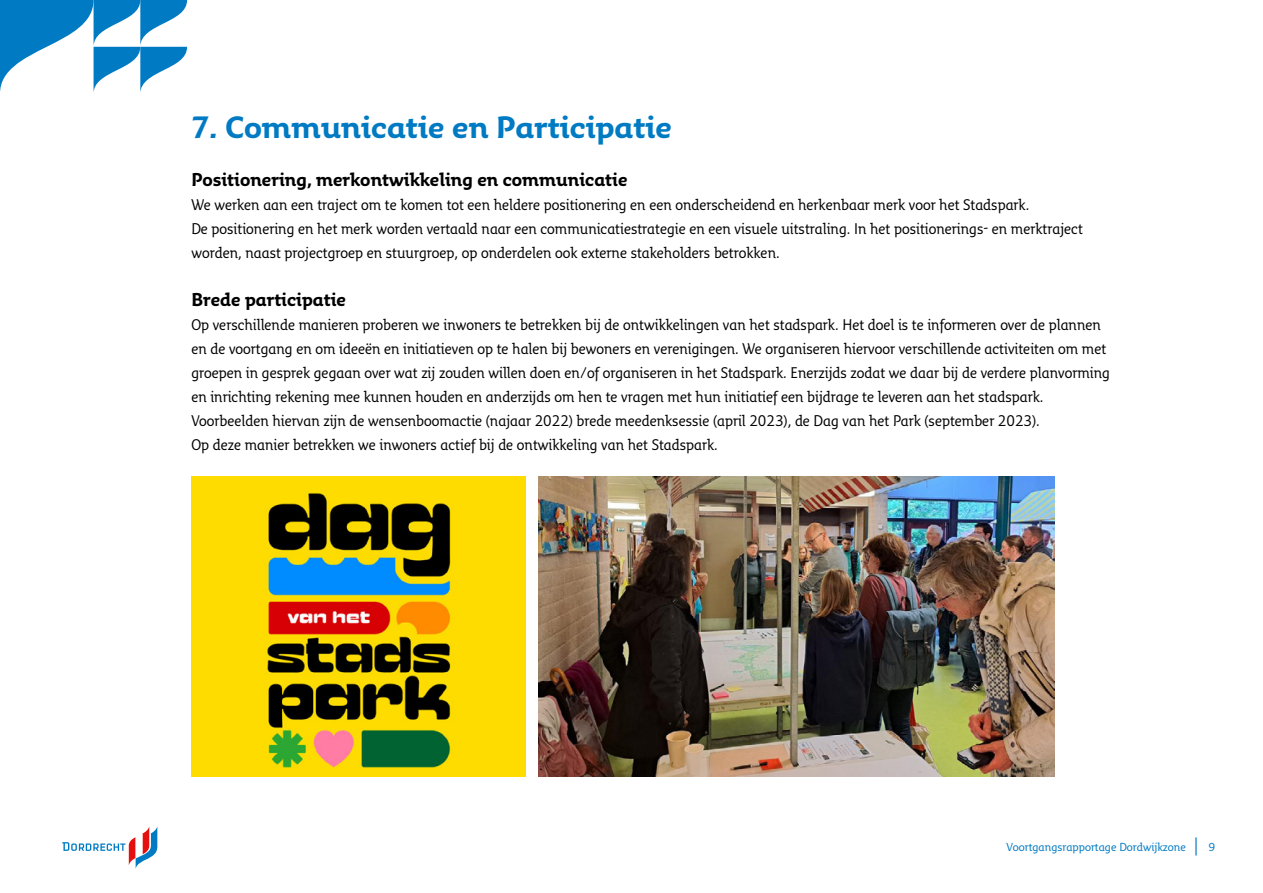
<style>
.page{position:relative;width:1263px;height:893px;background:#fff}
.page>*{position:absolute;margin:0;border:0;box-sizing:border-box;transform-origin:0 0}
.t1{font:700 30px "Fresco Inf Sans";color:#007ac2}
.t2{font:700 18px "Fresco Inf Sans";color:#000;scale:.96 1}
.t3{font:15px/24px "Fresco Inf Sans";color:#000;scale:.96 1}
.t4{font:11.25px "Fresco Inf Sans";color:#007ac2}
.s1{font-family:"Minion Pro";font-size:18px}
</style>
<div class="page">
<svg style="left:62px;top:827px;width:95px;height:41px"></svg>
<svg style="left:0;top:0;width:187px;height:93px"></svg>
<img style="left:191px;top:476px;width:335px;height:301px">
<img style="left:538px;top:476px;width:516px;height:301px">
<h1 class="t1" style="left:191px;top:108px;width:482px">7. Communicatie en Participatie</h1>
<p class="t2" style="left:191px;top:168px;width:456px">Positionering, merkontwikkeling en communicatie</p>
<p class="t3" style="left:191px;top:192px;width:930px">We werken aan een traject om te komen tot een heldere positionering en een onderscheidend en herkenbaar merk voor het Stadspark.<br>De positionering en het merk worden vertaald naar een communicatiestrategie en een visuele uitstraling. In het positionerings- en merktraject worden, naast projectgroep en stuurgroep, op onderdelen ook externe stakeholders betrokken.</p>
<p class="t2" style="left:191px;top:288px;width:163px">Brede participatie</p>
<p class="t3" style="left:191px;top:312px;width:958px">Op verschillende manieren proberen we inwoners te betrekken bij de ontwikkelingen van het stadspark. Het doel is te informeren over de plannen en de voortgang en om ideeën en initiatieven op te halen bij bewoners en verenigingen. We organiseren hiervoor verschillende activiteiten om met groepen in gesprek gegaan over wat zij zouden willen doen en/of organiseren in het Stadspark. Enerzijds zodat we daar bij de verdere planvorming en inrichting rekening mee kunnen houden en anderzijds om hen te vragen met hun initiatief een bijdrage te leveren aan het stadspark.<br>Voorbeelden hiervan zijn de wensenboomactie (najaar 2022) brede meedenksessie (april 2023), de Dag van het Park (september 2023).<br>Op deze manier betrekken we inwoners actief bij de ontwikkeling van het Stadspark.</p>
<p class="t4" style="left:1006px;top:840px;width:210px">Voortgangsrapportage Dordwijkzone <span class="s1">|</span> 9</p>
</div>
